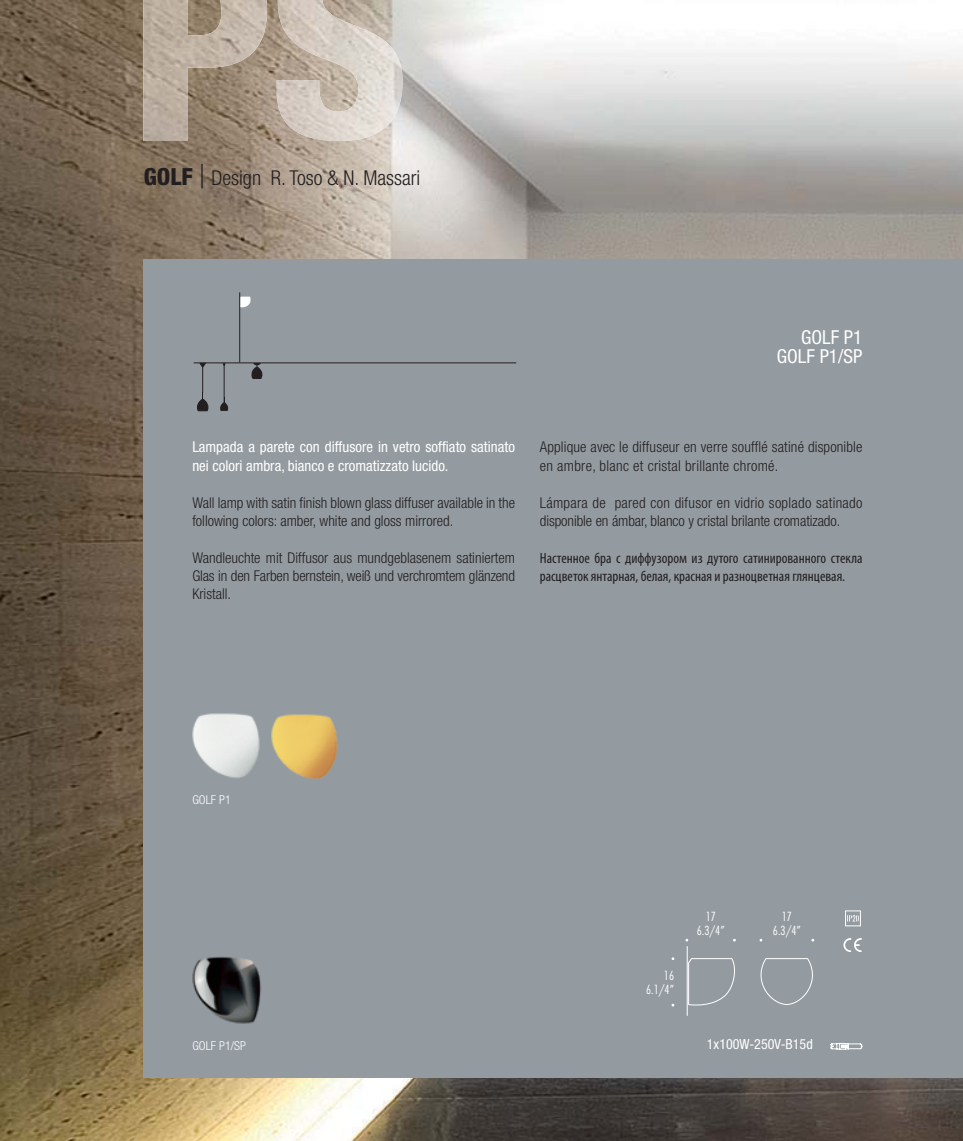
<style>
.page{position:relative;width:963px;height:1141px;background:#fff}
.page>*{position:absolute;margin:0;border:0;box-sizing:border-box;transform-origin:0 0}
.t1{font:300 condensed 20.47px "Helvetica Neue LT Std";color:#231f20}
.t2{font:condensed 19.25px/19.2px "Helvetica Neue LT Std";color:#fff;text-align:right}
.t3{font:300 condensed 14.88px/18.4px "Helvetica Neue LT Std";color:#231f20}
.t4{font:condensed 14.88px/18.4px "Myriad Pro";color:#231f20}
.t5{font:condensed 14.88px/18.4px "Helvetica Neue LT Std";color:#fff}
.t6{font:condensed 14px "Helvetica Neue LT Std";color:#fff}
.t7{font:300 condensed 12.25px/14px "Futura Std";color:#fff;text-align:center}
.t8{font:300 condensed 12.25px "Helvetica Neue LT Std";color:#fff}
.s1{font-weight:800;font-size:23.62px}
.s2{font-weight:100;font-size:33.07px}
</style>
<div class="page">
<img style="left:0;top:0;width:962px;height:1141px">
<div style="left:144px;top:259px;width:818px;height:819px;background:#939ba1"></div>
<svg style="left:685px;top:939px;width:128px;height:77px"></svg>
<svg style="left:830px;top:1043px;width:32px;height:7px"></svg>
<svg style="left:197px;top:364px;width:12px;height:47px"></svg>
<hr style="left:224px;top:367px;width:1px;height:40px;background:#231f20">
<svg style="left:220px;top:397px;width:9px;height:14px"></svg>
<svg style="left:240px;top:297px;width:11px;height:11px"></svg>
<hr style="left:239px;top:292px;width:1px;height:71px;background:#231f20">
<img style="left:192px;top:956px;width:69px;height:68px">
<img style="left:192px;top:713px;width:68px;height:65px">
<img style="left:271px;top:714px;width:67px;height:65px">
<img style="left:143px;top:0;width:124px;height:141px">
<img style="left:277px;top:0;width:125px;height:141px">
<svg style="left:843px;top:938px;width:19px;height:14px"></svg>
<div style="left:845px;top:911px;width:15px;height:15px;border:1px solid #fff"></div>
<svg style="left:847px;top:915px;width:11px;height:7px"></svg>
<svg style="left:251px;top:364px;width:12px;height:15px"></svg>
<hr style="left:193px;top:363px;width:323px;height:1px;background:#231f20">
<h1 class="t1" style="left:144px;top:170px;width:278px"><span class="s1">GOLF</span> <span class="s2">|</span> Design R. Toso &amp; N. Massari</h1>
<p class="t2" style="left:776px;top:327px;width:87px">GOLF P1<br>GOLF P1/SP</p>
<p class="t5" style="left:192px;top:438px;width:324px">Lampada a parete con diffusore in vetro soffiato satinato nei colori ambra, bianco e cromatizzato lucido.</p>
<p class="t3" style="left:192px;top:494px;width:324px">Wall lamp with satin finish blown glass diffuser available in the following colors: amber, white and gloss mirrored.</p>
<p class="t3" style="left:192px;top:549px;width:324px;text-align:justify">Wandleuchte mit Diffusor aus mundgeblasenem satiniertem Glas in den Farben bernstein, weiß und verchromtem glänzend Kristall.</p>
<p class="t3" style="left:539px;top:439px;width:324px">Applique avec le diffuseur en verre soufflé satiné disponible en ambre, blanc et cristal brillante chromé.</p>
<p class="t3" style="left:539px;top:494px;width:324px">Lámpara de pared con difusor en vidrio soplado satinado disponible en ámbar, blanco y cristal brilante cromatizado.</p>
<p class="t4" style="left:539px;top:548px;width:324px">Настенное бра с диффузором из дутого сатинированного стекла расцветок янтарная, белая, красная и разноцветная глянцевая.</p>
<p class="t8" style="left:192px;top:795px;width:40px">GOLF P1</p>
<p class="t8" style="left:192px;top:1041px;width:55px">GOLF P1/SP</p>
<p class="t7" style="left:646px;top:969px;width:29px;text-align:right">16<br>6.1/4”</p>
<p class="t7" style="left:696px;top:910px;width:29px">17<br>6.3/4”</p>
<p class="t7" style="left:772px;top:910px;width:29px">17<br>6.3/4”</p>
<p class="t6" style="left:706px;top:1036px;width:107px">1x100W-250V-B15d</p>
</div>
